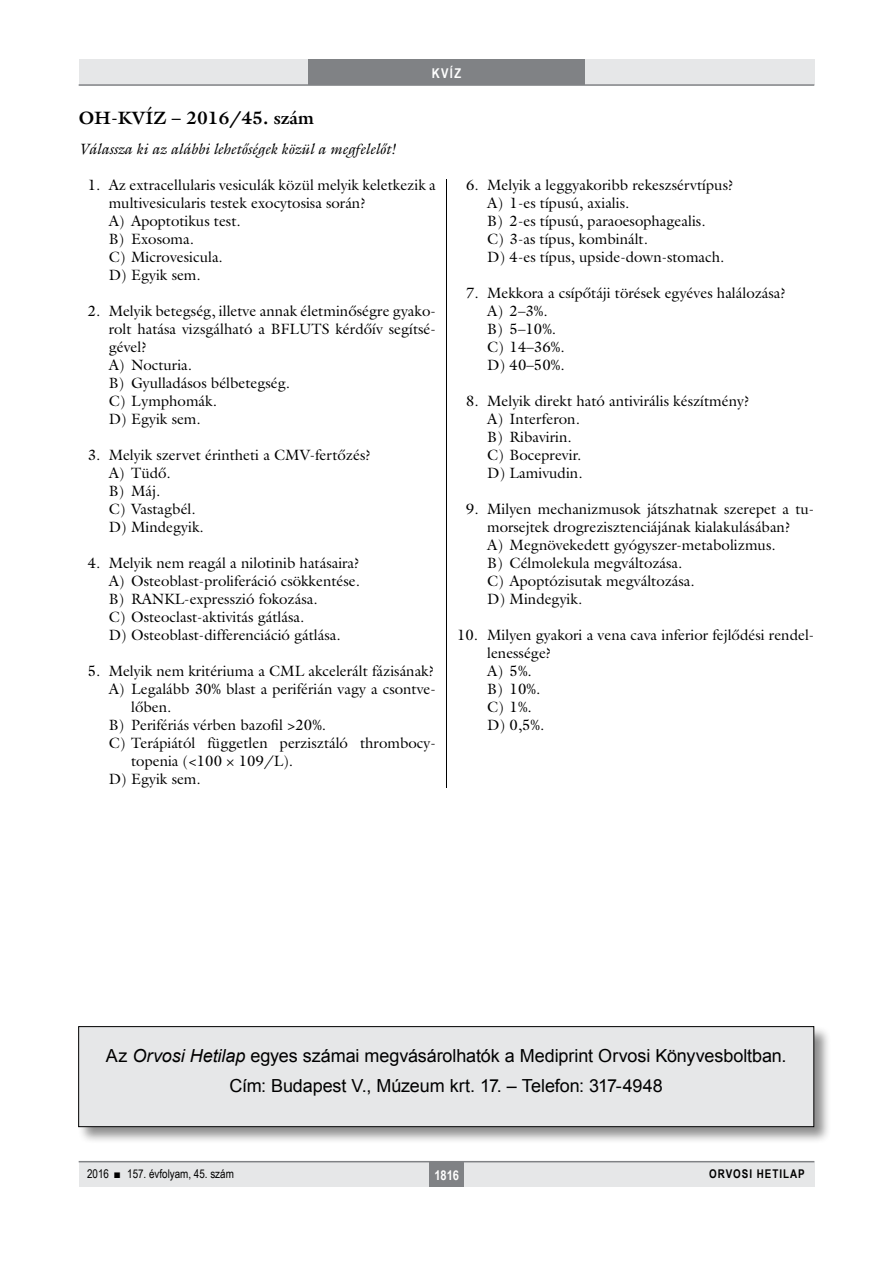
<style>
.page{position:relative;width:893px;height:1263px;background:#fff}
.page>*{position:absolute;margin:0;border:0;box-sizing:border-box;transform-origin:0 0}
.t1{font:18px "Arial";letter-spacing:-.005em;color:#000}
.alcimbold{font:700 18px "Galliard Reg";color:#000}
.oh-kviz{font:15px/18px "Galliard Reg";color:#000}
.Body_tompa{font:italic 15px "Galliard Reg";color:#000}
.t2{font:700 13.5px "Arial Narrow";letter-spacing:.05em;color:#fff}
.t3{font:12px "Arial Narrow";color:#000}
.t4{font:700 12px "Arial Narrow";letter-spacing:.08em;color:#000}
.s1{font-style:italic}
</style>
<div class="page">
<div style="left:79px;top:1161px;width:735px;height:25px;background:#e6e7e8"></div>
<hr style="left:79px;top:1161px;width:735px;height:1px;background:#808285">
<div style="left:430px;top:1161px;width:34px;height:25px;background:#808285"></div>
<div style="left:79px;top:60px;width:735px;height:25px;background:#e6e7e8"></div>
<div style="left:308px;top:60px;width:277px;height:25px;background:#808285"></div>
<hr style="left:79px;top:84px;width:735px;height:2px;background:#808285">
<hr style="left:446px;top:111px;width:1px;height:1026px;background:#000">
<div style="left:78px;top:1026px;width:754px;height:119px;background:#000;opacity:.45"></div>
<div style="left:79px;top:1026px;width:735px;height:101px;background:#e6e7e8"></div>
<div style="left:78px;top:1026px;width:736px;height:101px;border:1px solid #000"></div>
<p class="t2" style="left:432px;top:63px;width:31px">KVÍZ</p>
<p class="alcimbold" style="left:79px;top:106px;width:237px">OH-KVÍZ – 2016/45. szám</p>
<p class="Body_tompa" style="left:79px;top:139px;width:319px">Válassza ki az alábbi lehetőségek közül a megfelelőt!</p>
<p class="oh-kviz" style="left:109px;top:175px;width:329px;text-indent:-21px">1. Az extracellularis vesiculák közül melyik keletkezik a multivesicularis testek exocytosisa során?</p>
<p class="oh-kviz" style="left:109px;top:211px;width:133px">A) Apoptotikus test.</p>
<p class="oh-kviz" style="left:109px;top:229px;width:87px">B) Exosoma.</p>
<p class="oh-kviz" style="left:109px;top:247px;width:116px">C) Microvesicula.</p>
<p class="oh-kviz" style="left:109px;top:265px;width:94px">D) Egyik sem.</p>
<p class="oh-kviz" style="left:109px;top:301px;width:329px;text-align:justify;text-indent:-21px">2. Melyik betegség, illetve annak életminőségre gyako&shy;rolt hatása vizsgálható a BFLUTS kérdőív segítsé&shy;gével?</p>
<p class="oh-kviz" style="left:109px;top:355px;width:85px">A) Nocturia.</p>
<p class="oh-kviz" style="left:109px;top:373px;width:183px">B) Gyulladásos bélbetegség.</p>
<p class="oh-kviz" style="left:109px;top:391px;width:110px">C) Lymphomák.</p>
<p class="oh-kviz" style="left:109px;top:409px;width:94px">D) Egyik sem.</p>
<p class="oh-kviz" style="left:88px;top:445px;width:285px">3. Melyik szervet érintheti a CMV-fertőzés?</p>
<p class="oh-kviz" style="left:109px;top:463px;width:64px">A) Tüdő.</p>
<p class="oh-kviz" style="left:109px;top:481px;width:53px">B) Máj.</p>
<p class="oh-kviz" style="left:109px;top:499px;width:89px">C) Vastagbél.</p>
<p class="oh-kviz" style="left:109px;top:517px;width:97px">D) Mindegyik.</p>
<p class="oh-kviz" style="left:88px;top:553px;width:273px">4. Melyik nem reagál a nilotinib hatásaira?</p>
<p class="oh-kviz" style="left:109px;top:571px;width:253px">A) Osteoblast-proliferáció csökkentése.</p>
<p class="oh-kviz" style="left:109px;top:589px;width:210px">B) RANKL-expresszió fokozása.</p>
<p class="oh-kviz" style="left:109px;top:607px;width:197px">C) Osteoclast-aktivitás gátlása.</p>
<p class="oh-kviz" style="left:109px;top:625px;width:233px">D) Osteoblast-differenciáció gátlása.</p>
<p class="oh-kviz" style="left:88px;top:661px;width:348px">5. Melyik nem kritériuma a CML akcelerált fázisának?</p>
<p class="oh-kviz" style="left:131px;top:679px;width:306px;text-indent:-22px">A) Legalább 30% blast a periférián vagy a csontve&shy;lőben.</p>
<p class="oh-kviz" style="left:109px;top:715px;width:219px">B) Perifériás vérben bazofil &gt;20%.</p>
<p class="oh-kviz" style="left:131px;top:733px;width:306px;text-indent:-22px">C) Terápiától független perzisztáló thrombocy&shy;topenia (&lt;100 × 109/L).</p>
<p class="oh-kviz" style="left:109px;top:769px;width:94px">D) Egyik sem.</p>
<p class="oh-kviz" style="left:466px;top:175px;width:269px">6. Melyik a leggyakoribb rekeszsérvtípus?</p>
<p class="oh-kviz" style="left:487px;top:193px;width:144px">A) 1-es típusú, axialis.</p>
<p class="oh-kviz" style="left:487px;top:211px;width:220px">B) 2-es típusú, paraoesophagealis.</p>
<p class="oh-kviz" style="left:487px;top:229px;width:162px">C) 3-as típus, kombinált.</p>
<p class="oh-kviz" style="left:487px;top:247px;width:239px">D) 4-es típus, upside-down-stomach.</p>
<p class="oh-kviz" style="left:466px;top:283px;width:321px">7. Mekkora a csípőtáji törések egyéves halálozása?</p>
<p class="oh-kviz" style="left:487px;top:301px;width:62px">A) 2–3%.</p>
<p class="oh-kviz" style="left:487px;top:319px;width:70px">B) 5–10%.</p>
<p class="oh-kviz" style="left:487px;top:337px;width:79px">C) 14–36%.</p>
<p class="oh-kviz" style="left:487px;top:355px;width:79px">D) 40–50%.</p>
<p class="oh-kviz" style="left:466px;top:391px;width:285px">8. Melyik direkt ható antivirális készítmény?</p>
<p class="oh-kviz" style="left:487px;top:409px;width:94px">A) Interferon.</p>
<p class="oh-kviz" style="left:487px;top:427px;width:86px">B) Ribavirin.</p>
<p class="oh-kviz" style="left:487px;top:445px;width:96px">C) Boceprevir.</p>
<p class="oh-kviz" style="left:487px;top:463px;width:97px">D) Lamivudin.</p>
<p class="oh-kviz" style="left:466px;top:499px;width:350px;text-align:center">9. Milyen mechanizmusok játszhatnak szerepet a tu&shy;morsejtek drogrezisztenciájának kialakulásában?</p>
<p class="oh-kviz" style="left:487px;top:535px;width:290px">A) Megnövekedett gyógyszer-metabolizmus.</p>
<p class="oh-kviz" style="left:487px;top:553px;width:197px">B) Célmolekula megváltozása.</p>
<p class="oh-kviz" style="left:487px;top:571px;width:209px">C) Apoptózisutak megváltozása.</p>
<p class="oh-kviz" style="left:487px;top:589px;width:97px">D) Mindegyik.</p>
<p class="oh-kviz" style="left:487px;top:625px;width:329px;text-indent:-30px">10. Milyen gyakori a vena cava inferior fejlődési rendel&shy;lenessége?</p>
<p class="oh-kviz" style="left:487px;top:661px;width:46px">A) 5%.</p>
<p class="oh-kviz" style="left:487px;top:679px;width:55px">B) 10%.</p>
<p class="oh-kviz" style="left:487px;top:697px;width:46px">C) 1%.</p>
<p class="oh-kviz" style="left:487px;top:715px;width:59px">D) 0,5%.</p>
<p class="t1" style="left:106px;top:1044px;width:682px">Az <span class="s1">Orvosi Hetilap</span> egyes számai megvásárolhatók a Mediprint Orvosi Könyvesboltban.</p>
<p class="t1" style="left:229px;top:1074px;width:435px">Cím: Budapest V., Múzeum krt. 17. – Telefon: 317-4948</p>
<p class="t3" style="left:87px;top:1165px;width:148px">2016 ■ 157. évfolyam, 45. szám</p>
<p class="t2" style="left:434px;top:1165px;width:26px">1816</p>
<p class="t4" style="left:709px;top:1165px;width:97px">ORVOSI HETILAP</p>
</div>
